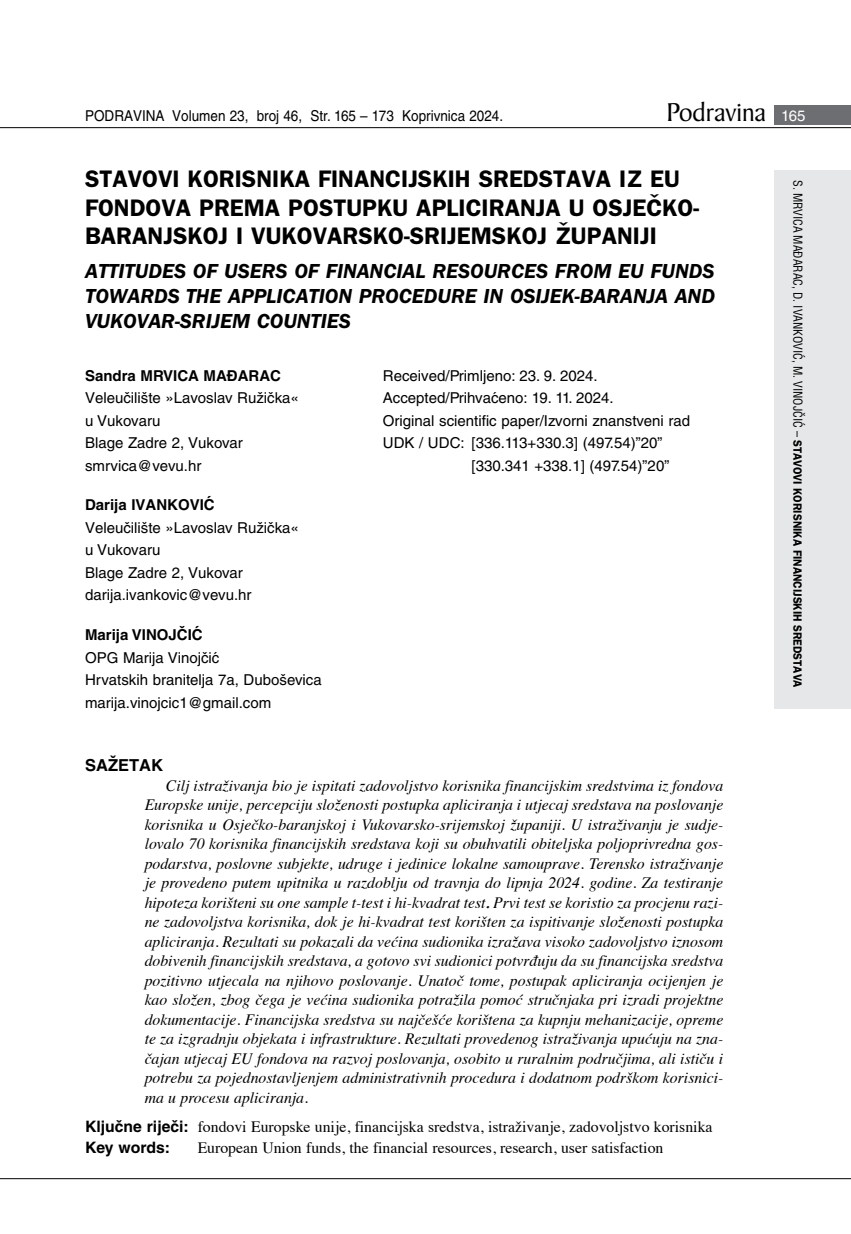
<style>
.page{position:relative;width:851px;height:1234px;background:#fff}
.page>*{position:absolute;margin:0;border:0;box-sizing:border-box;transform-origin:0 0}
.t1{font:27.6px "Baker Signet BT";color:#000}
.t2{font:600 24px/28.8px "ITC Franklin Gothic Skin 29";color:#000}
.t3{font:italic 600 21px/25.2px "ITC Franklin Gothic Skin 29";color:#000;text-align:justify}
.t4{font:700 16.5px "Helvetica LT Skin 29";color:#000}
.t5{font:italic 15.75px/19.5px "Times";color:#000;text-align:justify}
.t6{font:15.75px "Times";color:#000}
.t7{font:700 15.75px "Helvetica LT Skin 29";color:#000}
.t8{font:15px/22.5px "Helvetica LT Skin 29";color:#000}
.t9{font:15px "Helvetica LT Skin 29";color:#000;scale:.9 1}
.t10{font:700 15px "Helvetica LT Skin 29";color:#000}
.t11{font:condensed 12px "Helvetica LT Skin 29";letter-spacing:-.005em;color:#000}
.s1{font-family:"Helvetica LT Skin 29";font-size:15px;color:#fff}
.s2{font-weight:700}
.s3{font-family:"Helvetica LT Skin 29";font-weight:700}
.s4{font-family:"ITC Franklin Gothic Skin 29";font-weight:600;font-stretch:normal}
</style>
<div class="page">
<div style="left:774px;top:170px;width:76px;height:538px;background:#e6e7e8"></div>
<div style="left:774px;top:105px;width:76px;height:19px;background:#6d6e71"></div>
<hr style="left:0;top:127px;width:850px;height:1px;background:#000">
<hr style="left:0;top:1177px;width:850px;height:1px;background:#000">
<p class="t9" style="left:85px;top:107px;width:466px">PODRAVINA Volumen 23, broj 46, Str. 165 – 173 Koprivnica 2024.</p>
<h1 class="t1" style="left:666px;top:95px;width:141px">Podravina <span class="s1">165</span></h1>
<h2 class="t2" style="left:85px;top:164px;width:615px">STAVOVI KORISNIKA FINANCIJSKIH SREDSTAVA IZ EU<br>FONDOVA PREMA POSTUPKU APLICIRANJA U OSJEČKO-<br>BARANJSKOJ I VUKOVARSKO-SRIJEMSKOJ ŽUPANIJI</h2>
<h3 class="t3" style="left:85px;top:259px;width:631px">ATTITUDES OF USERS OF FINANCIAL RESOURCES FROM EU FUNDS TOWARDS THE APPLICATION PROCEDURE IN OSIJEK-BARANJA AND VUKOVAR-SRIJEM COUNTIES</h3>
<p class="t10" style="left:85px;top:366px;width:197px">Sandra MRVICA MAĐARAC</p>
<p class="t8" style="left:85px;top:386px;width:215px">Veleučilište »Lavoslav Ružička« u Vukovaru<br>Blage Zadre 2, Vukovar smrvica@vevu.hr</p>
<p class="t10" style="left:85px;top:496px;width:131px">Darija IVANKOVIĆ</p>
<p class="t8" style="left:85px;top:516px;width:215px">Veleučilište »Lavoslav Ružička« u Vukovaru<br>Blage Zadre 2, Vukovar darija.ivankovic@vevu.hr</p>
<p class="t10" style="left:85px;top:625px;width:119px">Marija VINOJČIĆ</p>
<p class="t8" style="left:85px;top:645px;width:238px">OPG Marija Vinojčić<br>Hrvatskih branitelja 7a, Duboševica marija.vinojcic1@gmail.com</p>
<p class="t8" style="left:383px;top:364px;width:216px">Received/Primljeno: 23. 9. 2024.</p>
<p class="t8" style="left:383px;top:386px;width:232px">Accepted/Prihvaćeno: 19. 11. 2024.</p>
<p class="t8" style="left:383px;top:409px;width:309px">Original scientific paper/Izvorni znanstveni rad</p>
<p class="t8" style="left:383px;top:431px;width:281px">UDK / UDC: [336.113+330.3] (497.54)”20”</p>
<p class="t8" style="left:471px;top:454px;width:199px">[330.341 +338.1] (497.54)”20”</p>
<p class="t4" style="left:85px;top:755px;width:79px">SAŽETAK</p>
<p class="t5" style="left:145px;top:774px;width:580px;text-indent:21px">Cilj istraživanja bio je ispitati zadovoljstvo korisnika financijskim sredstvima iz fondova Europske unije, percepciju složenosti postupka apliciranja i utjecaj sredstava na poslovanje korisnika u Osječko-baranjskoj i Vukovarsko-srijemskoj županiji. U istraživanju je sudje&shy;lovalo 70 korisnika financijskih sredstava koji su obuhvatili obiteljska poljoprivredna gos&shy;podarstva, poslovne subjekte, udruge i jedinice lokalne samouprave. Terensko istraživanje je provedeno putem upitnika u razdoblju od travnja do lipnja 2024. godine. Za testiranje hipoteza korišteni su one sample t-test i hi-kvadrat test<span class="s2">.</span> Prvi test se koristio za procjenu razi&shy;ne zadovoljstva korisnika, dok je hi-kvadrat test korišten za ispitivanje složenosti postupka apliciranja. Rezultati su pokazali da većina sudionika izražava visoko zadovoljstvo iznosom dobivenih financijskih sredstava, a gotovo svi sudionici potvrđuju da su financijska sredstva pozitivno utjecala na njihovo poslovanje. Unatoč tome, postupak apliciranja ocijenjen je kao složen, zbog čega je većina sudionika potražila pomoć stručnjaka pri izradi projektne dokumentacije. Financijska sredstva su najčešće korištena za kupnju mehanizacije, opreme te za izgradnju objekata i infrastrukture. Rezultati provedenog istraživanja upućuju na zna&shy;čajan utjecaj EU fondova na razvoj poslovanja, osobito u ruralnim područjima, ali ističu i potrebu za pojednostavljenjem administrativnih procedura i dodatnom podrškom korisnici&shy;ma u procesu apliciranja.</p>
<p class="t6" style="left:85px;top:1112px;width:629px"><span class="s3">Ključne riječi:</span> fondovi Europske unije, financijska sredstva, istraživanje, zadovoljstvo korisnika</p>
<p class="t7" style="left:85px;top:1137px;width:87px">Key words:</p>
<p class="t6" style="left:198px;top:1132px;width:467px">European Union funds, the financial resources, research, user satisfaction</p>
<p class="t11" style="left:805px;top:180px;width:509px;rotate:90deg">S. MRVICA MAĐARAC, D. IVANKOVIĆ, M. VINOJČIĆ – <span class="s4">STAVOVI KORISNIKA FINANCIJSKIH SREDSTAVA</span></p>
</div>
